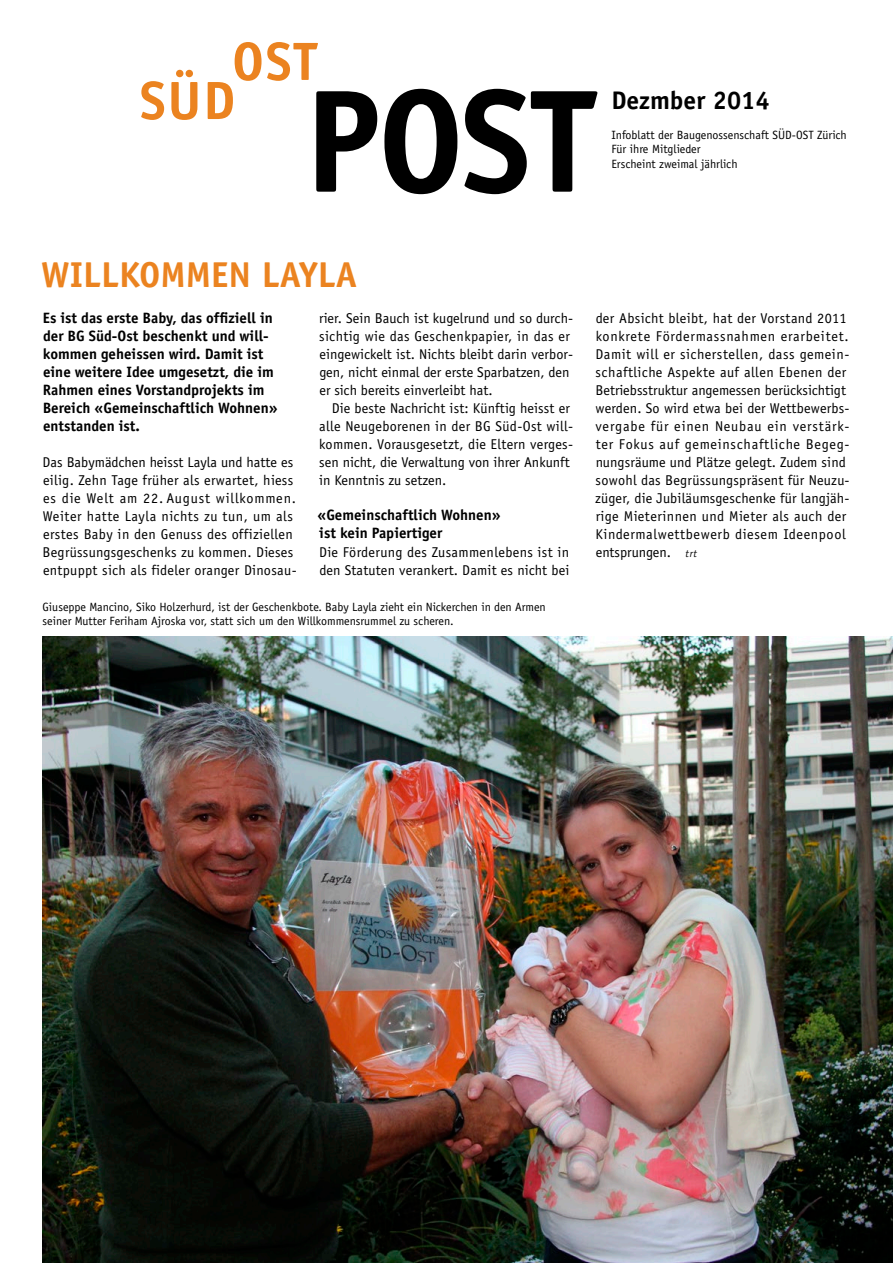
<style>
.page{position:relative;width:893px;height:1263px;background:#fff}
.page>*{position:absolute;margin:0;border:0;box-sizing:border-box;transform-origin:0 0}
.t1{font:700 36px "Officina Sans";color:#eb8320}
.t2{font:700 25.5px "Officina Sans";color:#000}
.Lead{font:700 15px/18px "Officina Sans";color:#000}
.Lauftext_Untertitel{font:700 15px/18px "Officina Sans";color:#000}
.Lauftext_ohne_Einzug{font:14.25px/18px "Officina Sans";letter-spacing:.015em;color:#000}
.Lauftext{font:14.25px/18px "Officina Sans";letter-spacing:.01em;color:#000}
.Bildunterschrift_Whi{font:12px/14.4px "Officina Sans";color:#000}
.s1{font-style:italic;font-size:10.5px}
</style>
<div class="page">
<img style="left:43px;top:637px;width:850px;height:626px">
<svg style="left:171px;top:70px;width:26px;height:50px"></svg>
<svg style="left:208px;top:42px;width:389px;height:152px"></svg>
<svg style="left:141px;top:81px;width:23px;height:39px"></svg>
<p class="t2" style="left:611px;top:84px;width:160px">Dezmber 2014</p>
<p class="Bildunterschrift_Whi" style="left:611px;top:127px;width:237px">Infoblatt der Baugenossenschaft SÜD-OST Zürich<br>Für ihre Mitglieder<br>Erscheint zweimal jährlich</p>
<h1 class="t1" style="left:41px;top:252px;width:318px">WILLKOMMEN LAYLA</h1>
<p class="Lead" style="left:43px;top:309px;width:237px">Es ist das erste Baby, das offiziell in der BG Süd-Ost beschenkt und will&shy;kommen geheissen wird. Damit ist eine weitere Idee umgesetzt, die im<br>Rahmen eines Vorstandprojekts im<br>Bereich «Gemeinschaftlich Wohnen» entstanden ist.</p>
<p class="Lauftext_ohne_Einzug" style="left:43px;top:453px;width:256px">Das Babymädchen heisst Layla und hatte es eilig. Zehn Tage früher als erwartet, hiess es die Welt am 22. August willkommen.<br>Weiter hatte Layla nichts zu tun, um als erstes Baby in den Genuss des offiziellen Begrüssungsgeschenks zu kommen. Dieses entpuppt sich als fideler oranger Dinosau-</p>
<p class="Lauftext_ohne_Einzug" style="left:319px;top:309px;width:255px">rier. Sein Bauch ist kugelrund und so durch&shy;sichtig wie das Geschenkpapier, in das er eingewickelt ist. Nichts bleibt darin verbor&shy;gen, nicht einmal der erste Sparbatzen, den er sich bereits einverleibt hat.</p>
<p class="Lauftext" style="left:319px;top:399px;width:255px;text-indent:13px">Die beste Nachricht ist: Künftig heisst er alle Neugeborenen in der BG Süd-Ost will&shy;kommen. Vorausgesetzt, die Eltern verges&shy;sen nicht, die Verwaltung von ihrer Ankunft in Kenntnis zu setzen.</p>
<p class="Lauftext_Untertitel" style="left:317px;top:505px;width:185px">«Gemeinschaftlich Wohnen» ist kein Papiertiger</p>
<p class="Lauftext_ohne_Einzug" style="left:319px;top:543px;width:252px">Die Förderung des Zusammenlebens ist in den Statuten verankert. Damit es nicht bei</p>
<p class="Bildunterschrift_Whi" style="left:43px;top:600px;width:505px;line-height:13.5px">Giuseppe Mancino, Siko Holzerhurd, ist der Geschenkbote. Baby Layla zieht ein Nickerchen in den Armen seiner Mutter Feriham Ajroska vor, statt sich um den Willkommensrummel zu scheren.</p>
<p class="Lauftext_ohne_Einzug" style="left:595px;top:309px;width:256px">der Absicht bleibt, hat der Vorstand 2011 konkrete Fördermassnahmen erarbeitet.<br>Damit will er sicherstellen, dass gemein&shy;schaftliche Aspekte auf allen Ebenen der Betriebsstruktur angemessen berücksichtigt werden. So wird etwa bei der Wettbewerbs&shy;vergabe für einen Neubau ein verstärk&shy;ter Fokus auf gemeinschaftliche Begeg&shy;nungsräume und Plätze gelegt. Zudem sind sowohl das Begrüssungspräsent für Neuzu&shy;züger, die Jubiläumsgeschenke für langjäh&shy;rige Mieterinnen und Mieter als auch der Kindermalwettbewerb diesem Ideenpool entsprungen. <span class="s1">trt</span></p>
</div>
